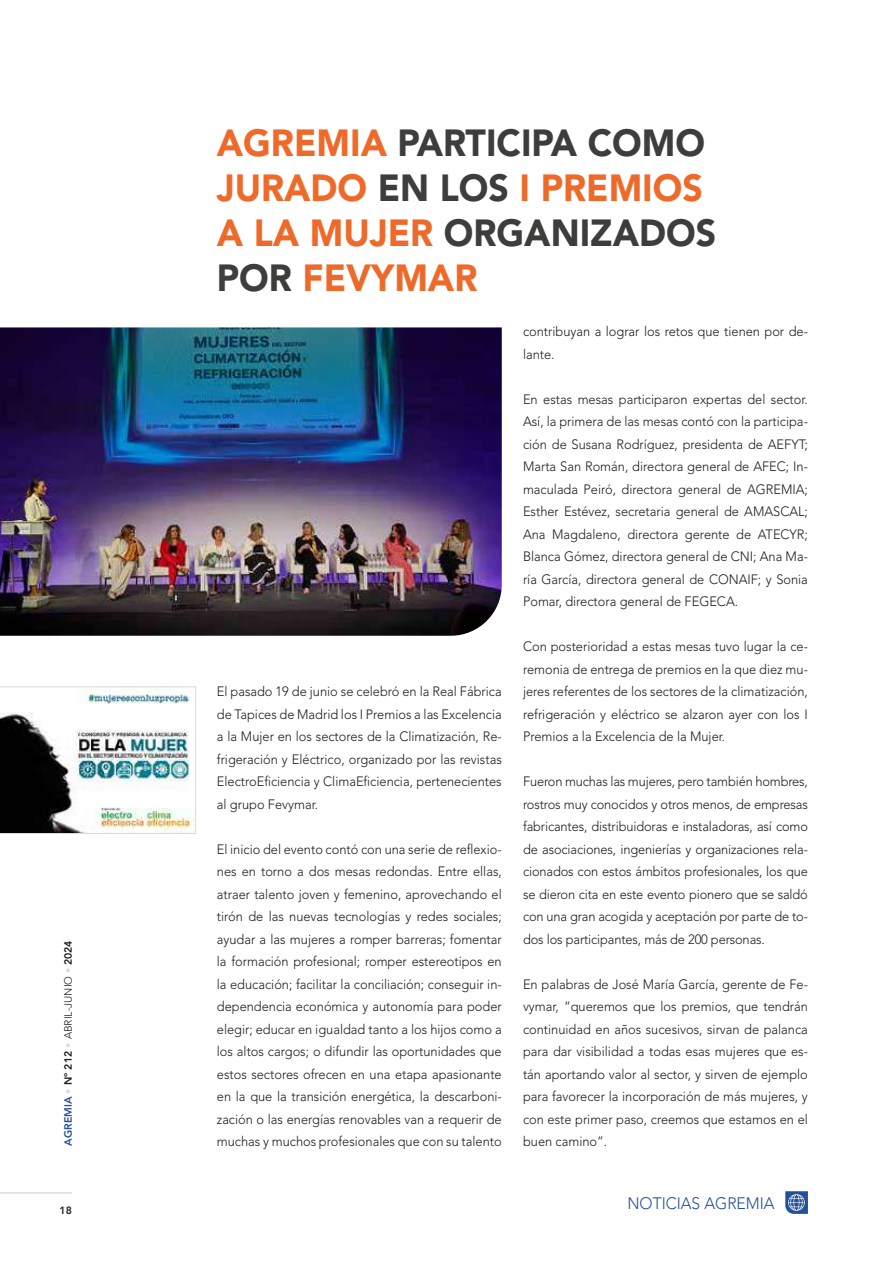
<style>
.page{position:relative;width:893px;height:1263px;background:#fff}
.page>*{position:absolute;margin:0;border:0;box-sizing:border-box;transform-origin:0 0}
.t1{font:900 37.5px/45px "Avenir LT Std";color:#ed6a2a;scale:.95 1}
.t2{font:300 16.5px "Avenir LT Std";color:#235099;scale:.95 1}
.t3{font:300 13.5px/22.5px "Avenir LT Std";color:#1d1d1b;text-align:justify;scale:.95 1}
.t4{font:300 10.5px "Avenir LT Std";color:#1d1d1b}
.t5{font:800 10.5px "Avenir LT Std";color:#1d1d1b}
.s1{font-weight:800;color:#235099}
.s2{color:#dfdad2}
.s3{font-weight:800}
.s4{color:#3d3d3c}
</style>
<div class="page">
<svg style="left:785px;top:1191px;width:23px;height:23px"></svg>
<hr style="left:0;top:1192px;width:72px;height:2px;background:#dfdad2">
<img style="left:0;top:327px;width:502px;height:309px">
<img style="left:0;top:686px;width:196px;height:148px">
<p class="t4" style="left:62px;top:1146px;width:207px;rotate:-90deg"><span class="s1">AGREMIA</span> <span class="s2">•</span> <span class="s3">Nº 212</span> <span class="s2">•</span> ABRIL-JUNIO <span class="s2">•</span> <span class="s3">2024</span></p>
<p class="t5" style="left:60px;top:1204px;width:14px">18</p>
<h1 class="t1" style="left:217px;top:121px;width:527px">AGREMIA <span class="s4">PARTICIPA COMO<br></span>JURADO <span class="s4">EN LOS</span> I PREMIOS<br>A LA MUJER <span class="s4">ORGANIZADOS<br>POR</span> FEVYMAR</h1>
<p class="t3" style="left:217px;top:680px;width:301px">El pasado 19 de junio se celebró en la Real Fábrica de Tapices de Madrid los I Premios a las Excelencia a la Mujer en los sectores de la Climatización, Re&shy;frigeración y Eléctrico, organizado por las revistas ElectroEficiencia y ClimaEficiencia, pertenecientes al grupo Fevymar.</p>
<p class="t3" style="left:217px;top:838px;width:301px">El inicio del evento contó con una serie de reflexio&shy;nes en torno a dos mesas redondas. Entre ellas, atraer talento joven y femenino, aprovechando el tirón de las nuevas tecnologías y redes sociales; ayudar a las mujeres a romper barreras; fomentar la formación profesional; romper estereotipos en la educación; facilitar la conciliación; conseguir in&shy;dependencia económica y autonomía para poder elegir; educar en igualdad tanto a los hijos como a los altos cargos; o difundir las oportunidades que estos sectores ofrecen en una etapa apasionante en la que la transición energética, la descarboni&shy;zación o las energías renovables van a requerir de muchas y muchos profesionales que con su talento</p>
<p class="t3" style="left:523px;top:320px;width:301px">contribuyan a lograr los retos que tienen por de&shy;lante.</p>
<p class="t3" style="left:523px;top:388px;width:301px">En estas mesas participaron expertas del sector.<br>Así, la primera de las mesas contó con la participa&shy;ción de Susana Rodríguez, presidenta de AEFYT; Marta San Román, directora general de AFEC; In&shy;maculada Peiró, directora general de AGREMIA; Esther Estévez, secretaria general de AMASCAL; Ana Magdaleno, directora gerente de ATECYR; Blanca Gómez, directora general de CNI; Ana Ma&shy;ría García, directora general de CONAIF; y Sonia Pomar, directora general de FEGECA.</p>
<p class="t3" style="left:523px;top:635px;width:301px">Con posterioridad a estas mesas tuvo lugar la ce&shy;remonia de entrega de premios en la que diez mu&shy;jeres referentes de los sectores de la climatización, refrigeración y eléctrico se alzaron ayer con los I Premios a la Excelencia de la Mujer.</p>
<p class="t3" style="left:523px;top:770px;width:301px">Fueron muchas las mujeres, pero también hombres, rostros muy conocidos y otros menos, de empresas fabricantes, distribuidoras e instaladoras, así como de asociaciones, ingenierías y organizaciones rela&shy;cionados con estos ámbitos profesionales, los que se dieron cita en este evento pionero que se saldó con una gran acogida y aceptación por parte de to&shy;dos los participantes, más de 200 personas.</p>
<p class="t3" style="left:523px;top:973px;width:301px">En palabras de José María García, gerente de Fe&shy;vymar, “queremos que los premios, que tendrán continuidad en años sucesivos, sirvan de palanca para dar visibilidad a todas esas mujeres que es&shy;tán aportando valor al sector, y sirven de ejemplo para favorecer la incorporación de más mujeres, y con este primer paso, creemos que estamos en el buen camino”.</p>
<p class="t2" style="left:627px;top:1193px;width:157px">NOTICIAS AGREMIA</p>
</div>
